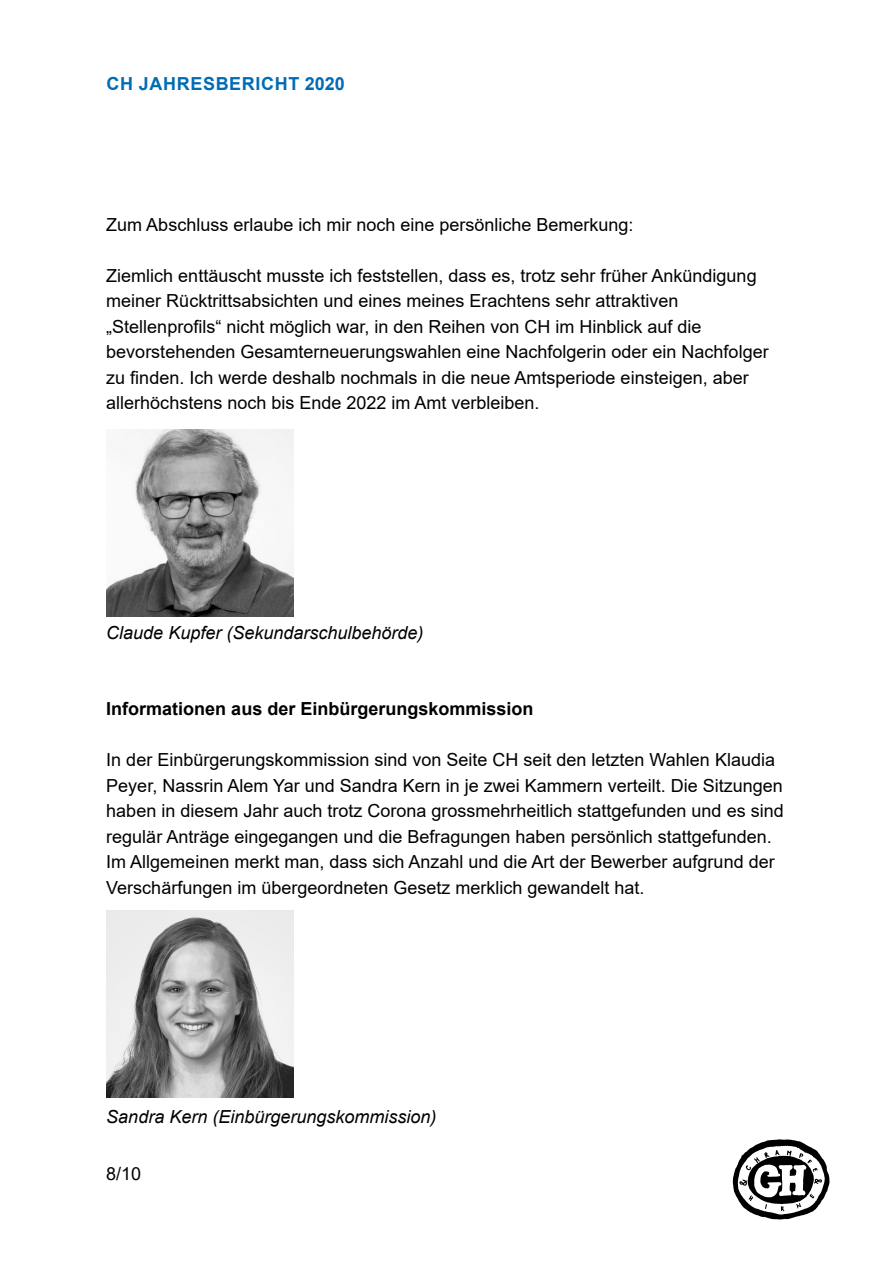
<style>
.page{position:relative;width:893px;height:1263px;background:#fff}
.page>*{position:absolute;margin:0;border:0;box-sizing:border-box;transform-origin:0 0}
.Text{font:18px/25.5px "Arial";color:#000}
.Text-2{font:italic 18px "Arial";color:#000}
.Titel_Text{font:700 18px "Arial";color:#000}
.Text-3{font:700 18px "Arial";letter-spacing:.035em;color:#006cb5}
</style>
<div class="page">
<svg style="left:733px;top:1139px;width:96px;height:80px"></svg>
<img style="left:106px;top:429px;width:187px;height:188px">
<img style="left:106px;top:910px;width:187px;height:187px">
<p class="Text-3" style="left:107px;top:71px;width:240px">CH JAHRESBERICHT 2020</p>
<p class="Text" style="left:106px;top:211px;width:529px">Zum Abschluss erlaube ich mir noch eine persönliche Bemerkung:</p>
<p class="Text" style="left:106px;top:262px;width:664px">Ziemlich enttäuscht musste ich feststellen, dass es, trotz sehr früher Ankündigung meiner Rücktrittsabsichten und eines meines Erachtens sehr attraktiven „Stellenprofils“ nicht möglich war, in den Reihen von CH im Hinblick auf die bevorstehenden Gesamterneuerungswahlen eine Nachfolgerin oder ein Nachfolger zu finden. Ich werde deshalb nochmals in die neue Amtsperiode einsteigen, aber allerhöchstens noch bis Ende 2022 im Amt verbleiben.</p>
<p class="Text-2" style="left:106px;top:621px;width:319px">Claude Kupfer (Sekundarschulbehörde)</p>
<p class="Titel_Text" style="left:106px;top:696px;width:429px">Informationen aus der Einbürgerungskommission</p>
<p class="Text" style="left:106px;top:747px;width:679px">In der Einbürgerungskommission sind von Seite CH seit den letzten Wahlen Klaudia Peyer, Nassrin Alem Yar und Sandra Kern in je zwei Kammern verteilt. Die Sitzungen haben in diesem Jahr auch trotz Corona grossmehrheitlich stattgefunden und es sind regulär Anträge eingegangen und die Befragungen haben persönlich stattgefunden.</p>
<p class="Text" style="left:106px;top:849px;width:670px">Im Allgemeinen merkt man, dass sich Anzahl und die Art der Bewerber aufgrund der<br>Verschärfungen im übergeordneten Gesetz merklich gewandelt hat.</p>
<p class="Text-2" style="left:106px;top:1105px;width:332px">Sandra Kern (Einbürgerungskommission)</p>
<p class="Text" style="left:106px;top:1161px;width:37px">8/10</p>
</div>
